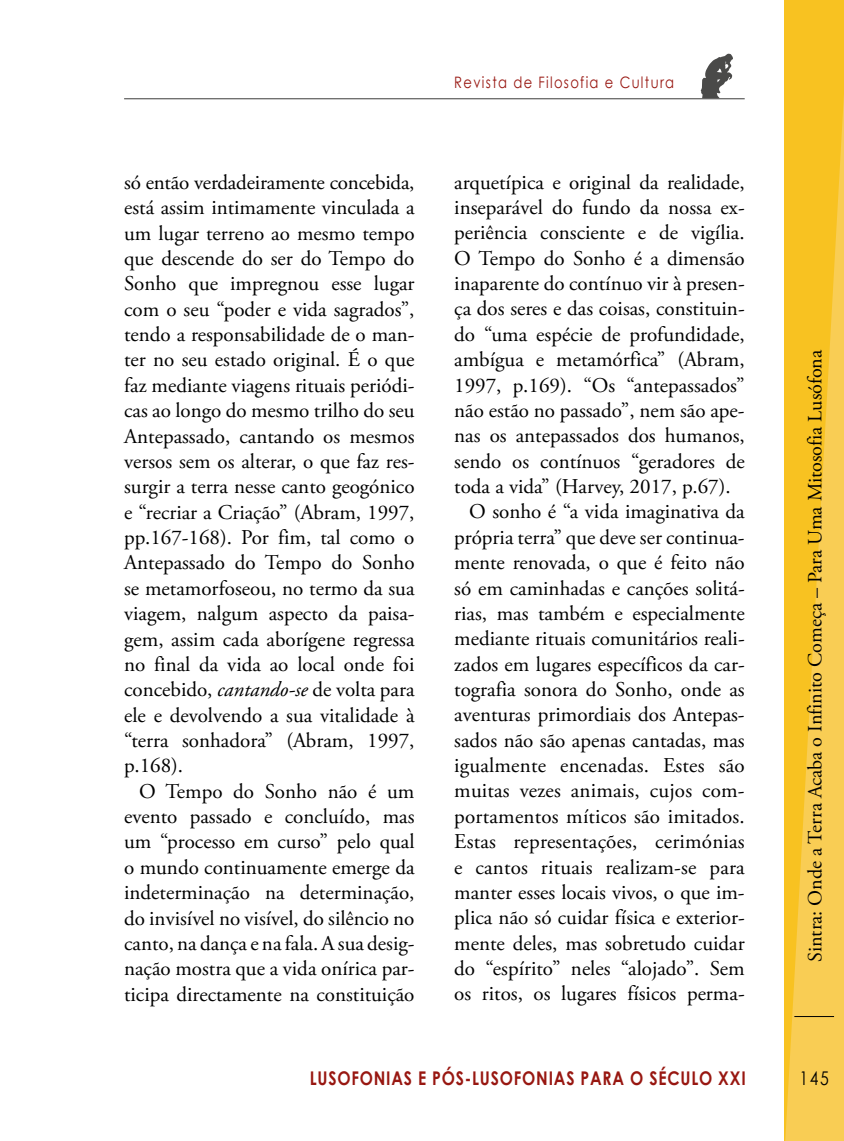
<style>
.page{position:relative;width:844px;height:1141px;background:#fff}
.page>*{position:absolute;margin:0;border:0;box-sizing:border-box;transform-origin:0 0}
.t1{font:21px/25.4px "Adobe Garamond Pro";color:#000;text-align:justify}
.t2{font:20.12px "Adobe Garamond Pro";color:#000}
.t3{font:700 18.9px "Century Gothic";letter-spacing:.05em;color:#981711;scale:.83 1}
.t4{font:18.9px "Century Gothic";color:#000;scale:.83 1}
.t5{font:15.75px "Century Gothic";letter-spacing:.1em;color:#981711;scale:.83 1}
.s1{font-style:italic}
</style>
<div class="page">
<hr style="left:124px;top:98px;width:620px;height:1px;background:#3c3c3b">
<svg style="left:784px;top:0;width:59px;height:1141px;fill:#f8c221"></svg>
<hr style="left:794px;top:1016px;width:39px;height:1px;background:#000">
<svg style="left:700px;top:54px;width:32px;height:44px"></svg>
<p class="t1" style="left:124px;top:170px;width:292px">só então verdadeiramente concebida, está assim intimamente vinculada a um lugar terreno ao mesmo tempo que descende do ser do Tempo do Sonho que impregnou esse lugar com o seu “poder e vida sagrados”, tendo a responsabilidade de o man&shy;ter no seu estado original. É o que faz mediante viagens rituais periódi&shy;cas ao longo do mesmo trilho do seu Antepassado, cantando os mesmos versos sem os alterar, o que faz res&shy;surgir a terra nesse canto geogónico e “recriar a Criação” (Abram, 1997, pp.167-168). Por fim, tal como o Antepassado do Tempo do Sonho se metamorfoseou, no termo da sua viagem, nalgum aspecto da paisa&shy;gem, assim cada aborígene regressa no final da vida ao local onde foi concebido, <span class="s1">cantando-se</span> de volta para ele e devolvendo a sua vitalidade à “terra sonhadora” (Abram, 1997, p.168).</p>
<p class="t1" style="left:124px;top:779px;width:292px;text-indent:15px">O Tempo do Sonho não é um evento passado e concluído, mas um “processo em curso” pelo qual o mundo continuamente emerge da indeterminação na determinação, do invisível no visível, do silêncio no canto, na dança e na fala. A sua desig&shy;nação mostra que a vida onírica par&shy;ticipa directamente na constituição</p>
<p class="t5" style="left:454px;top:72px;width:266px">Revista de Filosofia e Cultura</p>
<p class="t1" style="left:454px;top:170px;width:292px">arquetípica e original da realidade,</p>
<p class="t1" style="left:454px;top:195px;width:292px">inseparável do fundo da nossa ex-</p>
<p class="t1" style="left:454px;top:221px;width:292px">periência consciente e de vigília.</p>
<p class="t1" style="left:454px;top:246px;width:292px">O Tempo do Sonho é a dimensão</p>
<p class="t1" style="left:454px;top:271px;width:292px">inaparente do contínuo vir à presen-</p>
<p class="t1" style="left:454px;top:297px;width:292px">ça dos seres e das coisas, constituin-</p>
<p class="t1" style="left:454px;top:322px;width:292px">do “uma espécie de profundidade,</p>
<p class="t1" style="left:454px;top:348px;width:292px">ambígua e metamórfica” (Abram,</p>
<p class="t1" style="left:454px;top:373px;width:292px">1997, p.169). “Os “antepassados”</p>
<p class="t1" style="left:454px;top:398px;width:292px">não estão no passado”, nem são ape-</p>
<p class="t1" style="left:454px;top:424px;width:292px">nas os antepassados dos humanos,</p>
<p class="t1" style="left:454px;top:449px;width:292px">sendo os contínuos “geradores de</p>
<p class="t1" style="left:454px;top:474px;width:278px">toda a vida” (Harvey, 2017, p.67).</p>
<p class="t1" style="left:469px;top:500px;width:277px">O sonho é “a vida imaginativa da</p>
<p class="t1" style="left:454px;top:525px;width:292px">própria terra” que deve ser continua-</p>
<p class="t1" style="left:454px;top:551px;width:292px">mente renovada, o que é feito não</p>
<p class="t1" style="left:454px;top:576px;width:292px">só em caminhadas e canções solitá-</p>
<p class="t1" style="left:454px;top:601px;width:292px">rias, mas também e especialmente</p>
<p class="t1" style="left:454px;top:627px;width:292px">mediante rituais comunitários reali-</p>
<p class="t1" style="left:454px;top:652px;width:292px">zados em lugares específicos da car-</p>
<p class="t1" style="left:454px;top:677px;width:292px">tografia sonora do Sonho, onde as</p>
<p class="t1" style="left:454px;top:703px;width:292px">aventuras primordiais dos Antepas-</p>
<p class="t1" style="left:454px;top:728px;width:292px">sados não são apenas cantadas, mas</p>
<p class="t1" style="left:454px;top:753px;width:292px">igualmente encenadas. Estes são</p>
<p class="t1" style="left:454px;top:779px;width:292px">muitas vezes animais, cujos com-</p>
<p class="t1" style="left:454px;top:804px;width:292px">portamentos míticos são imitados.</p>
<p class="t1" style="left:454px;top:830px;width:292px">Estas representações, cerimónias</p>
<p class="t1" style="left:454px;top:855px;width:292px">e cantos rituais realizam-se para</p>
<p class="t1" style="left:454px;top:880px;width:292px">manter esses locais vivos, o que im-</p>
<p class="t1" style="left:454px;top:906px;width:292px">plica não só cuidar física e exterior-</p>
<p class="t1" style="left:454px;top:931px;width:292px">mente deles, mas sobretudo cuidar</p>
<p class="t1" style="left:454px;top:956px;width:292px">do “espírito” neles “alojado”. Sem</p>
<p class="t1" style="left:454px;top:982px;width:292px">os ritos, os lugares físicos perma-</p>
<p class="t3" style="left:310px;top:1064px;width:526px">LUSOFONIAS E PÓS-LUSOFONIAS PARA O SÉCULO XXI</p>
<p class="t2" style="left:802px;top:962px;width:614px;rotate:-90deg">Sintra: Onde a Terra Acaba o Infinito Começa – Para Uma Mitosofia Lusófona</p>
<p class="t4" style="left:799px;top:1065px;width:37px">145</p>
</div>
